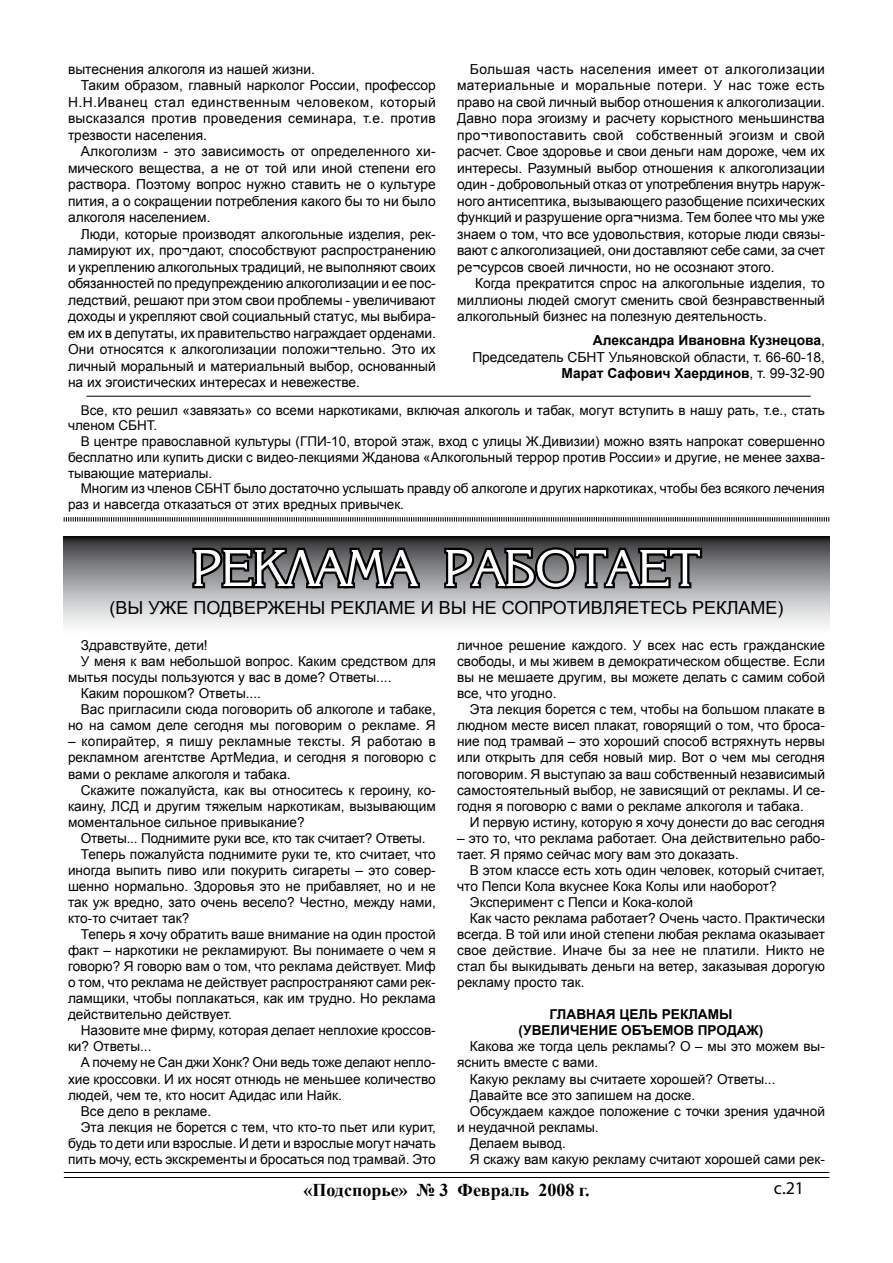
<style>
.page{position:relative;width:893px;height:1263px;background:#fff}
.page>*{position:absolute;margin:0;border:0;box-sizing:border-box;transform-origin:0 0}
.t1{font:54px "Karina";color:#fff}
.t2{font:18px "Arial";color:#000}
.t3{font:700 18px "Times New Roman";color:#000}
.t4{font:18px "Myriad Pro";color:#000}
.t5{font:13.8px/16.5px "Arial";color:#000;text-align:justify}
.t6{font:13.8px "Arial";letter-spacing:.02em;color:#000}
.t7{font:13.8px "Arial";letter-spacing:.035em;color:#000}
.t8{font:13.65px/16px "Arial";color:#000;text-align:justify}
.t9{font:700 13.65px/16px "Arial";color:#000;text-align:center}
.t10{font:13.5px/15.8px "Arial";color:#000}
.s1{font-weight:700}
</style>
<div class="page">
<hr style="left:64px;top:1172px;width:765px;height:1px;background:#000">
<hr style="left:64px;top:1177px;width:765px;height:1px;background:#000">
<hr style="left:86px;top:396px;width:725px;height:1px;background:#000">
<svg style="left:63px;top:517px;width:767px;height:109px"></svg>
<p class="t5" style="left:457px;top:61px;width:369px;text-indent:13px">Большая часть населения имеет от алкоголизации материальные и моральные потери. У нас тоже есть право на свой личный выбор отношения к алкоголизации.<br>Давно пора эгоизму и расчету корыстного меньшинства про¬тивопоставить свой собственный эгоизм и свой расчет. Свое здоровье и свои деньги нам дороже, чем их интересы. Разумный выбор отношения к алкоголизации один - добровольный отказ от употребления внутрь наруж&shy;ного антисептика, вызывающего разобщение психических функций и разрушение орга¬низма. Тем более что мы уже знаем о том, что все удовольствия, которые люди связы&shy;вают с алкоголизацией, они доставляют себе сами, за счет ре¬сурсов своей личности, но не осознают этого.</p>
<p class="t5" style="left:457px;top:275px;width:369px;text-indent:18px">Когда прекратится спрос на алкогольные изделия, то миллионы людей смогут сменить свой безнравственный алкогольный бизнес на полезную деятельность.</p>
<p class="t5" style="left:472px;top:332px;width:354px;text-align:right"><span class="s1">Александра Ивановна Кузнецова</span>,<br>Председатель СБНТ Ульяновской области, т. 66-60-18,<br><span class="s1">Марат Сафович Хаердинов</span>, т. 99-32-90</p>
<p class="t10" style="left:68px;top:402px;width:758px;text-indent:13px">Все, кто решил «завязать» со всеми наркотиками, включая алкоголь и табак, могут вступить в нашу рать, т.е., стать членом СБНТ.</p>
<p class="t10" style="left:68px;top:434px;width:758px;text-align:justify;text-indent:13px">В центре православной культуры (ГПИ-10, второй этаж, вход с улицы Ж.Дивизии) можно взять напрокат совершенно бесплатно или купить диски с видео-лекциями Жданова «Алкогольный террор против России» и другие, не менее захва&shy;тывающие материалы.</p>
<p class="t10" style="left:68px;top:481px;width:758px;text-indent:13px">Многим из членов СБНТ было достаточно услышать правду об алкоголе и других наркотиках, чтобы без всякого лечения раз и навсегда отказаться от этих вредных привычек.</p>
<p class="t5" style="left:68px;top:61px;width:248px">вытеснения алкоголя из нашей жизни.</p>
<p class="t5" style="left:81px;top:77px;width:357px">Таким образом, главный нарколог России, профессор</p>
<p class="t7" style="left:68px;top:93px;width:369px">Н.Н.Иванец стал единственным человеком, который</p>
<p class="t6" style="left:68px;top:109px;width:369px">высказался против проведения семинара, т.е. против</p>
<p class="t5" style="left:68px;top:127px;width:141px">трезвости населения.</p>
<p class="t5" style="left:81px;top:143px;width:357px">Алкоголизм - это зависимость от определенного хи-</p>
<p class="t5" style="left:68px;top:160px;width:369px">мического вещества, а не от той или иной степени его</p>
<p class="t5" style="left:68px;top:176px;width:369px">раствора. Поэтому вопрос нужно ставить не о культуре</p>
<p class="t5" style="left:68px;top:193px;width:369px">пития, а о сокращении потребления какого бы то ни было</p>
<p class="t5" style="left:68px;top:209px;width:144px">алкоголя населением.</p>
<p class="t5" style="left:81px;top:226px;width:357px">Люди, которые производят алкогольные изделия, рек-</p>
<p class="t5" style="left:68px;top:242px;width:369px">ламируют их, про¬дают, способствуют распространению</p>
<p class="t5" style="left:68px;top:259px;width:369px">и укреплению алкогольных традиций, не выполняют своих</p>
<p class="t5" style="left:68px;top:275px;width:369px">обязанностей по предупреждению алкоголизации и ее пос-</p>
<p class="t5" style="left:68px;top:292px;width:369px">ледствий, решают при этом свои проблемы - увеличивают</p>
<p class="t5" style="left:68px;top:308px;width:369px">доходы и укрепляют свой социальный статус, мы выбира-</p>
<p class="t5" style="left:68px;top:325px;width:369px">ем их в депутаты, их правительство награждает орденами.</p>
<p class="t5" style="left:68px;top:341px;width:369px">Они относятся к алкоголизации положи¬тельно. Это их</p>
<p class="t5" style="left:68px;top:358px;width:369px">личный моральный и материальный выбор, основанный</p>
<p class="t5" style="left:68px;top:374px;width:294px">на их эгоистических интересах и невежестве.</p>
<h1 class="t1" style="left:192px;top:539px;width:510px">РЕКЛАМА РАБОТАЕТ</h1>
<h2 class="t2" style="left:109px;top:595px;width:676px">(ВЫ УЖЕ ПОДВЕРЖЕНЫ РЕКЛАМЕ И ВЫ НЕ СОПРОТИВЛЯЕТЕСЬ РЕКЛАМЕ)</h2>
<p class="t8" style="left:81px;top:637px;width:129px">Здравствуйте, дети!</p>
<p class="t8" style="left:81px;top:653px;width:357px">У меня к вам небольшой вопрос. Каким средством для</p>
<p class="t8" style="left:68px;top:669px;width:325px">мытья посуды пользуются у вас в доме? Ответы....</p>
<p class="t8" style="left:81px;top:685px;width:182px">Каким порошком? Ответы....</p>
<p class="t8" style="left:81px;top:702px;width:357px">Вас пригласили сюда поговорить об алкоголе и табаке,</p>
<p class="t8" style="left:68px;top:718px;width:369px">но на самом деле сегодня мы поговорим о рекламе. Я</p>
<p class="t8" style="left:68px;top:734px;width:369px">– копирайтер, я пишу рекламные тексты. Я работаю в рекламном агентстве АртМедиа, и сегодня я поговорю с вами о рекламе алкоголя и табака.</p>
<p class="t8" style="left:68px;top:782px;width:369px;text-indent:13px">Скажите пожалуйста, как вы относитесь к героину, ко&shy;каину, ЛСД и другим тяжелым наркотикам, вызывающим моментальное сильное привыкание?</p>
<p class="t8" style="left:81px;top:830px;width:346px">Ответы... Поднимите руки все, кто так считает? Ответы.</p>
<p class="t8" style="left:81px;top:846px;width:357px">Теперь пожалуйста поднимите руки те, кто считает, что</p>
<p class="t8" style="left:68px;top:862px;width:369px">иногда выпить пиво или покурить сигареты – это совер-</p>
<p class="t8" style="left:68px;top:878px;width:369px">шенно нормально. Здоровья это не прибавляет, но и не</p>
<p class="t8" style="left:68px;top:894px;width:369px">так уж вредно, зато очень весело? Честно, между нами,</p>
<p class="t8" style="left:68px;top:910px;width:123px">кто-то считает так?</p>
<p class="t8" style="left:81px;top:926px;width:357px">Теперь я хочу обратить ваше внимание на один простой</p>
<p class="t8" style="left:68px;top:942px;width:369px">факт – наркотики не рекламируют. Вы понимаете о чем я</p>
<p class="t8" style="left:68px;top:958px;width:369px">говорю? Я говорю вам о том, что реклама действует. Миф</p>
<p class="t8" style="left:68px;top:974px;width:369px">о том, что реклама не действует распространяют сами рек-</p>
<p class="t8" style="left:68px;top:990px;width:369px">ламщики, чтобы поплакаться, как им трудно. Но реклама</p>
<p class="t8" style="left:68px;top:1006px;width:165px">действительно действует.</p>
<p class="t8" style="left:81px;top:1023px;width:357px">Назовите мне фирму, которая делает неплохие кроссов-</p>
<p class="t8" style="left:68px;top:1039px;width:85px">ки? Ответы...</p>
<p class="t8" style="left:81px;top:1055px;width:357px">А почему не Сан джи Хонк? Они ведь тоже делают непло-</p>
<p class="t8" style="left:68px;top:1071px;width:369px">хие кроссовки. И их носят отнюдь не меньшее количество</p>
<p class="t8" style="left:68px;top:1087px;width:275px">людей, чем те, кто носит Адидас или Найк.</p>
<p class="t8" style="left:81px;top:1103px;width:132px">Все дело в рекламе.</p>
<p class="t8" style="left:81px;top:1119px;width:357px">Эта лекция не борется с тем, что кто-то пьет или курит,</p>
<p class="t8" style="left:68px;top:1135px;width:369px">будь то дети или взрослые. И дети и взрослые могут начать</p>
<p class="t8" style="left:68px;top:1151px;width:369px">пить мочу, есть экскременты и бросаться под трамвай. Это</p>
<p class="t8" style="left:457px;top:637px;width:369px">личное решение каждого. У всех нас есть гражданские свободы, и мы живем в демократическом обществе. Если вы не мешаете другим, вы можете делать с самим собой все, что угодно.</p>
<p class="t8" style="left:457px;top:702px;width:369px;text-indent:13px">Эта лекция борется с тем, чтобы на большом плакате в людном месте висел плакат, говорящий о том, что броса&shy;ние под трамвай – это хороший способ встряхнуть нервы или открыть для себя новый мир. Вот о чем мы сегодня поговорим. Я выступаю за ваш собственный независимый самостоятельный выбор, не зависящий от рекламы. И се&shy;годня я поговорю с вами о рекламе алкоголя и табака.</p>
<p class="t8" style="left:470px;top:814px;width:357px">И первую истину, которую я хочу донести до вас сегодня</p>
<p class="t8" style="left:457px;top:830px;width:369px">– это то, что реклама работает. Она действительно рабо&shy;тает. Я прямо сейчас могу вам это доказать.</p>
<p class="t8" style="left:470px;top:862px;width:357px">В этом классе есть хоть один человек, который считает,</p>
<p class="t8" style="left:457px;top:878px;width:321px">что Пепси Кола вкуснее Кока Колы или наоборот?</p>
<p class="t8" style="left:470px;top:894px;width:225px">Эксперимент с Пепси и Кока-колой</p>
<p class="t8" style="left:470px;top:910px;width:357px">Как часто реклама работает? Очень часто. Практически</p>
<p class="t8" style="left:457px;top:926px;width:369px">всегда. В той или иной степени любая реклама оказывает</p>
<p class="t8" style="left:457px;top:942px;width:369px">свое действие. Иначе бы за нее не платили. Никто не</p>
<p class="t8" style="left:457px;top:958px;width:369px">стал бы выкидывать деньги на ветер, заказывая дорогую</p>
<p class="t8" style="left:457px;top:974px;width:129px">рекламу просто так.</p>
<p class="t9" style="left:519px;top:1007px;width:246px">ГЛАВНАЯ ЦЕЛЬ РЕКЛАМЫ (УВЕЛИЧЕНИЕ ОБЪЕМОВ ПРОДАЖ)</p>
<p class="t8" style="left:470px;top:1039px;width:357px">Какова же тогда цель рекламы? О – мы это можем вы-</p>
<p class="t8" style="left:457px;top:1055px;width:143px">яснить вместе с вами.</p>
<p class="t8" style="left:470px;top:1071px;width:307px">Какую рекламу вы считаете хорошей? Ответы...</p>
<p class="t8" style="left:470px;top:1087px;width:227px">Давайте все это запишем на доске.</p>
<p class="t8" style="left:470px;top:1103px;width:357px">Обсуждаем каждое положение с точки зрения удачной</p>
<p class="t8" style="left:457px;top:1119px;width:143px">и неудачной рекламы.</p>
<p class="t8" style="left:470px;top:1135px;width:97px">Делаем вывод.</p>
<p class="t8" style="left:470px;top:1151px;width:357px">Я скажу вам какую рекламу считают хорошей сами рек-</p>
<h2 class="t3" style="left:303px;top:1177px;width:288px">«Подспорье» № 3 Февраль 2008 г.</h2>
<h2 class="t4" style="left:774px;top:1177px;width:32px">с.21</h2>
</div>
